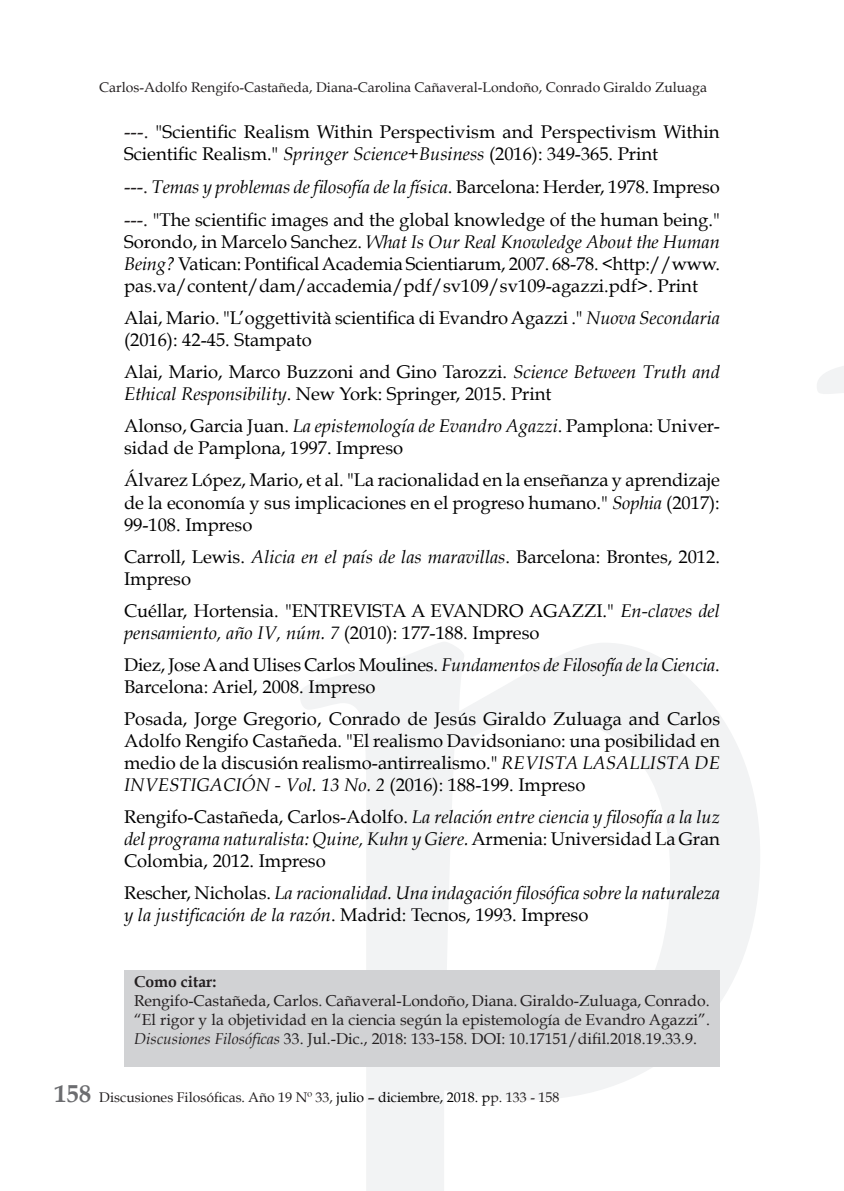
<style>
.page{position:relative;width:844px;height:1191px;background:#fff}
.page>*{position:absolute;margin:0;border:0;box-sizing:border-box;transform-origin:0 0}
.t1{font:700 24.5px "Book Antiqua";color:#6c6d70}
.t2{font:18.38px/22.1px "Book Antiqua";color:#000}
.t3{font:italic 18.38px/22.1px "Book Antiqua";color:#000}
.t4{font:15.75px/18.9px "Book Antiqua";color:#231f20;text-align:justify}
.t5{font:700 15.75px "Book Antiqua";color:#231f20}
.t6{font:14px "Book Antiqua";color:#231f20}
.s1{font-size:19.25px;color:#231f20}
.s2{font-style:italic}
.s3{font-style:normal}
.s4{color:#000}
</style>
<div class="page">
<svg style="left:300px;top:366px;width:543px;height:825px"></svg>
<div style="left:124px;top:970px;width:595px;height:97px;background:#d1d2d4"></div>
<p class="t6" style="left:99px;top:79px;width:609px">Carlos-Adolfo Rengifo-Castañeda, Diana-Carolina Cañaveral-Londoño, Conrado Giraldo Zuluaga</p>
<p class="t2" style="left:124px;top:121px;width:597px"><span class="s1">---.</span> "Scientific Realism Within Perspectivism and Perspectivism Within<br>Scientific Realism." <span class="s2">Springer Science+Business</span> (2016): 349-365. Print</p>
<p class="t2" style="left:124px;top:170px;width:597px;line-height:33.1px"><span class="s1">---.</span> <span class="s2">Temas y problemas de filosofía de la física</span>. Barcelona: Herder, 1978. Impreso <span class="s1">---.</span> "The scientific images and the global knowledge of the human being."</p>
<p class="t2" style="left:124px;top:231px;width:597px;text-align:justify">Sorondo, in Marcelo Sanchez. <span class="s2">What Is Our Real Knowledge About the Human Being?</span> Vatican: Pontifical Academia Scientiarum, 2007. 68-78. &lt;http://www. pas.va/content/dam/accademia/pdf/sv109/sv109-agazzi.pdf&gt;. Print</p>
<p class="t2" style="left:124px;top:307px;width:597px">Alai, Mario. "L’oggettività scientifica di Evandro Agazzi ." <span class="s2">Nuova Secondaria </span>(2016): 42-45. Stampato</p>
<p class="t2" style="left:124px;top:361px;width:597px">Alai, Mario, Marco Buzzoni and Gino Tarozzi. <span class="s2">Science Between Truth and<br>Ethical Responsibility</span>. New York: Springer, 2015. Print</p>
<p class="t2" style="left:124px;top:415px;width:597px">Alonso, Garcia Juan. <span class="s2">La epistemología de Evandro Agazzi</span>. Pamplona: Univer&shy;sidad de Pamplona, 1997. Impreso</p>
<p class="t2" style="left:124px;top:469px;width:597px;text-align:justify">Álvarez López, Mario, et al. "La racionalidad en la enseñanza y aprendizaje de la economía y sus implicaciones en el progreso humano." <span class="s2">Sophia</span> (2017):<br>99-108. Impreso</p>
<p class="t2" style="left:124px;top:545px;width:597px">Carroll, Lewis. <span class="s2">Alicia en el país de las maravillas</span>. Barcelona: Brontes, 2012.<br>Impreso</p>
<p class="t2" style="left:124px;top:599px;width:597px">Cuéllar, Hortensia. "ENTREVISTA A EVANDRO AGAZZI." <span class="s2">En-claves del pensamiento, año IV, núm. 7</span> (2010): 177-188. Impreso</p>
<p class="t2" style="left:124px;top:653px;width:597px">Diez, Jose A and Ulises Carlos Moulines. <span class="s2">Fundamentos de Filosofía de la Ciencia</span>.<br>Barcelona: Ariel, 2008. Impreso</p>
<p class="t2" style="left:124px;top:707px;width:597px;text-align:justify">Posada, Jorge Gregorio, Conrado de Jesús Giraldo Zuluaga and Carlos Adolfo Rengifo Castañeda. "El realismo Davidsoniano: una posibilidad en medio de la discusión realismo-antirrealismo." <span class="s2">REVISTA LASALLISTA DE INVESTIGACIÓN - Vol. 13 No. 2</span> (2016): 188-199. Impreso</p>
<p class="t2" style="left:124px;top:805px;width:597px;text-align:justify">Rengifo-Castañeda, Carlos-Adolfo. <span class="s2">La relación entre ciencia y filosofía a la luz del programa naturalista: Quine, Kuhn y Giere.</span> Armenia: Universidad La Gran Colombia, 2012. Impreso</p>
<p class="t3" style="left:124px;top:882px;width:597px"><span class="s3">Rescher, Nicholas.</span> La racionalidad. Una indagación filosófica sobre la naturaleza y la justificación de la razón<span class="s3">. Madrid: Tecnos, 1993. Impreso</span></p>
<p class="t5" style="left:134px;top:972px;width:84px">Como citar:</p>
<p class="t4" style="left:134px;top:991px;width:577px">Rengifo-Castañeda, Carlos. Cañaveral-Londoño, Diana. Giraldo-Zuluaga, Conrado. “El rigor y la objetividad en la ciencia según la epistemología de Evandro Agazzi”.<br><span class="s2">Discusiones Filosóficas</span> 33. Jul.-Dic., 2018: 133-158. DOI: 10.17151/difil.2018.19.33.9.</p>
<h1 class="t1" style="left:55px;top:1079px;width:38px">158</h1>
<p class="t6" style="left:99px;top:1088px;width:461px">Discusiones Filosóficas. Año 19 Nº 33, <span class="s4">julio – diciembre, 2018. p</span>p. 133 - 158</p>
</div>
